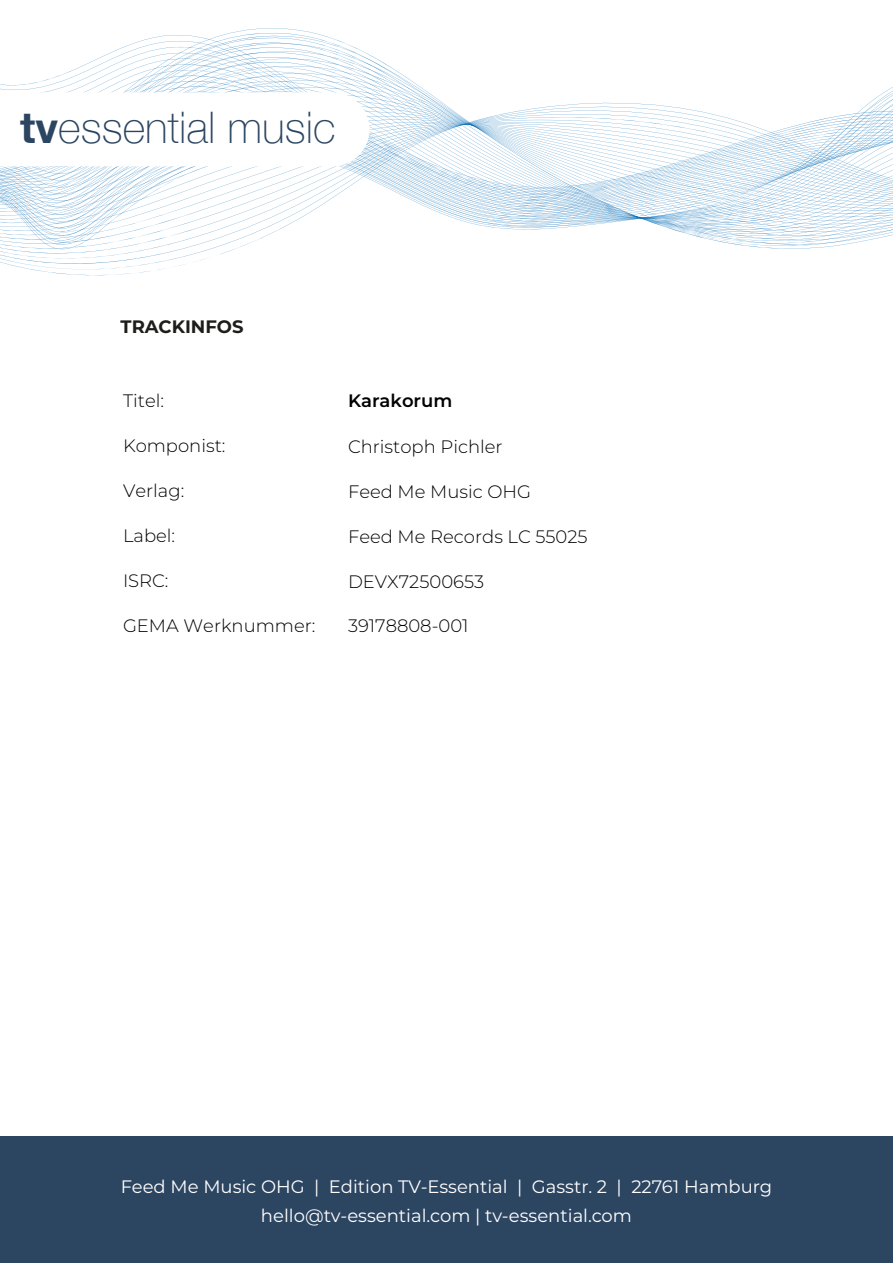
<style>
.page{position:relative;width:893px;height:1263px;background:#fff}
.page>*{position:absolute;margin:0;border:0;box-sizing:border-box;transform-origin:0 0}
.t1{font:100 43.5px "Helvetica Neue";color:#2c4561}
.t2{font:300 18px "Montserrat";color:#000}
.t3{font:18px/29.1px "Montserrat";color:#fff;text-align:center}
.t4{font:700 18px "Montserrat";color:#1d1d1b}
.t5{font:600 18px "Montserrat";color:#000}
.s1{font-weight:700}
</style>
<div class="page">
<div style="left:0;top:1136px;width:893px;height:127px;background:#2c4561"></div>
<svg style="left:103px;top:48px;width:269px;height:8px"></svg>
<svg style="left:86px;top:56px;width:300px;height:8px"></svg>
<svg style="left:68px;top:64px;width:330px;height:8px"></svg>
<svg style="left:46px;top:72px;width:365px;height:8px"></svg>
<svg style="left:0;top:80px;width:421px;height:7px"></svg>
<svg style="left:0;top:87px;width:893px;height:6px"></svg>
<svg style="left:0;top:98px;width:893px;height:178px"></svg>
<svg style="left:0;top:92px;width:370px;height:74px"></svg>
<h1 class="t1" style="left:20px;top:95px;width:317px"><span class="s1">tv</span>essential music</h1>
<p class="t4" style="left:121px;top:314px;width:124px">TRACKINFOS</p>
<p class="t2" style="left:123px;top:390px;width:43px">Titel:</p>
<p class="t2" style="left:123px;top:435px;width:104px">Komponist:</p>
<p class="t2" style="left:123px;top:480px;width:63px">Verlag:</p>
<p class="t2" style="left:123px;top:525px;width:54px">Label:</p>
<p class="t2" style="left:123px;top:570px;width:47px">ISRC:</p>
<p class="t2" style="left:123px;top:615px;width:194px">GEMA Werknummer:</p>
<p class="t5" style="left:348px;top:389px;width:106px">Karakorum</p>
<p class="t2" style="left:348px;top:436px;width:156px">Christoph Pichler</p>
<p class="t2" style="left:348px;top:481px;width:185px">Feed Me Music OHG</p>
<p class="t2" style="left:348px;top:526px;width:241px">Feed Me Records LC 55025</p>
<p class="t2" style="left:348px;top:571px;width:138px">DEVX72500653</p>
<p class="t2" style="left:348px;top:614px;width:122px">39178808-001</p>
<p class="t3" style="left:121px;top:1171px;width:653px">Feed Me Music OHG | Edition TV-Essential | Gasstr. 2 | 22761 Hamburg hello@tv-essential.com | tv-essential.com</p>
</div>
